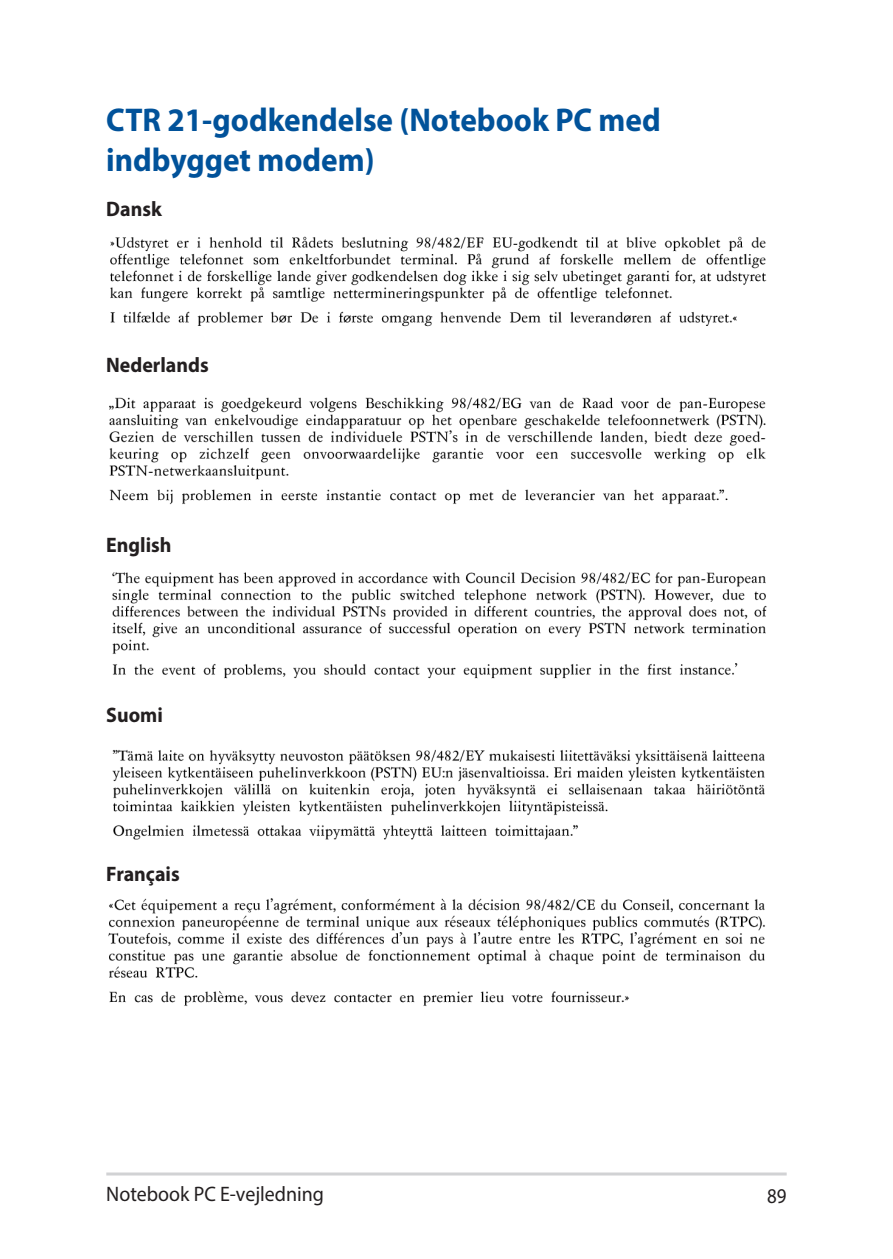
<style>
.page{position:relative;width:893px;height:1259px;background:#fff}
.page>*{position:absolute;margin:0;border:0;box-sizing:border-box;transform-origin:0 0}
.t1{font:700 33px/39.6px "Myriad Pro";color:#01529a;scale:.95 1}
.t2{font:700 21px "Myriad Pro";color:#231f20;scale:.95 1}
.t3{font:21px "Myriad Pro";color:#231f20;scale:.95 1}
.t4{font:21px "Myriad Pro";color:#231f20;scale:.9 1}
</style>
<div class="page">
<hr style="left:106px;top:1172px;width:681px;height:3px;background:#d1d2d4">
<img style="left:110px;top:236px;width:657px;height:91px">
<img style="left:109px;top:397px;width:657px;height:108px">
<img style="left:112px;top:572px;width:655px;height:107px">
<img style="left:112px;top:749px;width:653px;height:91px">
<img style="left:108px;top:898px;width:657px;height:108px">
<p class="t1" style="left:106px;top:99px;width:585px">CTR 21-godkendelse (Notebook PC med indbygget modem)</p>
<p class="t2" style="left:106px;top:195px;width:60px">Dansk</p>
<p class="t2" style="left:106px;top:351px;width:109px">Nederlands</p>
<p class="t2" style="left:106px;top:531px;width:70px">English</p>
<p class="t2" style="left:106px;top:701px;width:61px">Suomi</p>
<p class="t2" style="left:106px;top:860px;width:79px">Français</p>
<p class="t3" style="left:106px;top:1180px;width:231px">Notebook PC E-vejledning</p>
<p class="t4" style="left:767px;top:1182px;width:23px">89</p>
</div>
